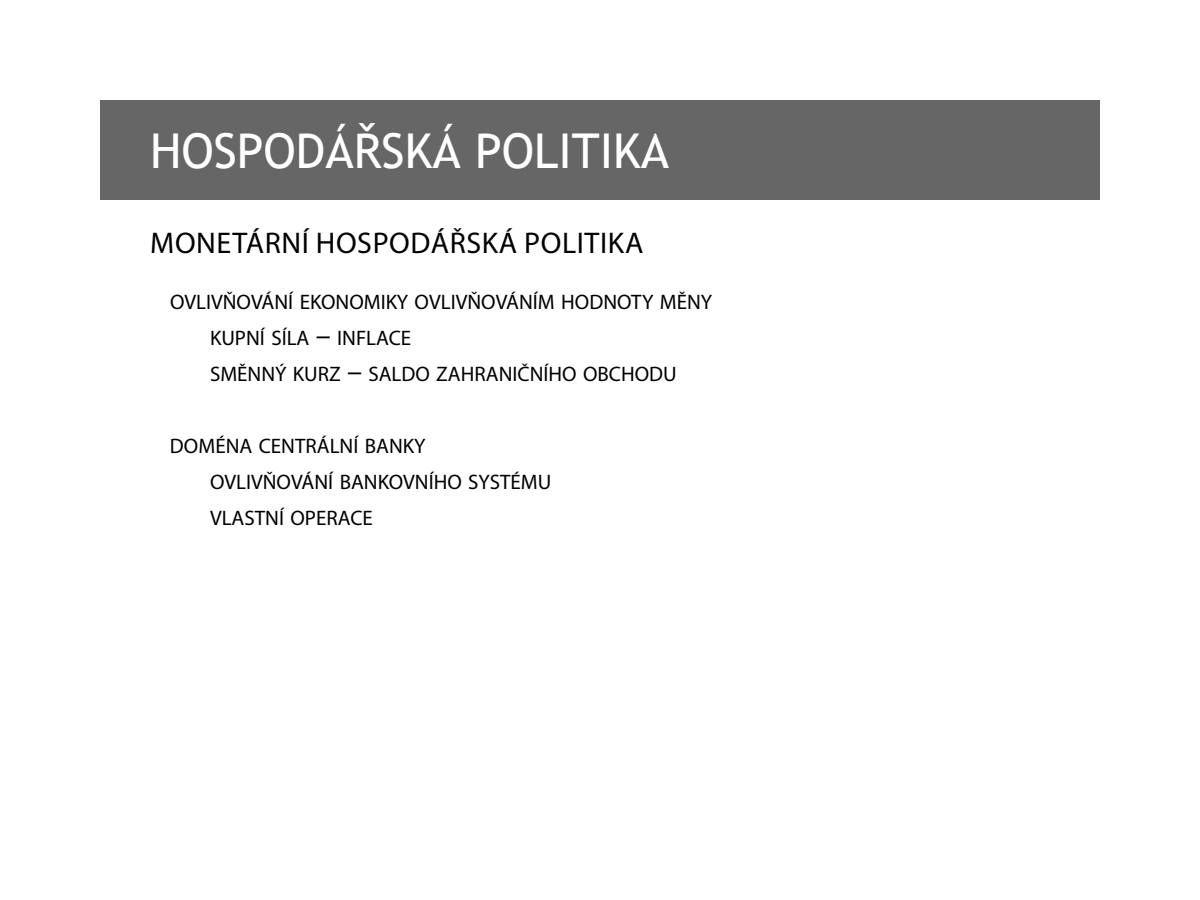
<style>
.page{position:relative;width:1200px;height:900px;background:#fff}
.page>*{position:absolute;margin:0;border:0;box-sizing:border-box;transform-origin:0 0}
.t1{font:48px "Trebuchet MS";color:#fff}
.t2{font:30px "Myriad Pro";letter-spacing:.02em;color:#000}
.t3{font:21px/36px "Myriad Pro";color:#000}
.s1{font-size:30px}
</style>
<div class="page">
<div style="left:100px;top:100px;width:1000px;height:100px;background:#666"></div>
<h1 class="t1" style="left:150px;top:120px;width:521px">HOSPODÁŘSKÁ POLITIKA</h1>
<h2 class="t2" style="left:150px;top:224px;width:495px">MONETÁRNÍ HOSPODÁŘSKÁ POLITIKA</h2>
<p class="t3" style="left:210px;top:283px;width:504px;text-indent:-40px">OVLIVŇOVÁNÍ EKONOMIKY OVLIVŇOVÁNÍM HODNOTY MĚNY<br>KUPNÍ SÍLA <span class="s1">–</span> INFLACE<br>SMĚNNÝ KURZ <span class="s1">–</span> SALDO ZAHRANIČNÍHO OBCHODU</p>
<p class="t3" style="left:210px;top:427px;width:343px;text-indent:-40px">DOMÉNA CENTRÁLNÍ BANKY<br>OVLIVŇOVÁNÍ BANKOVNÍHO SYSTÉMU<br>VLASTNÍ OPERACE</p>
</div>
